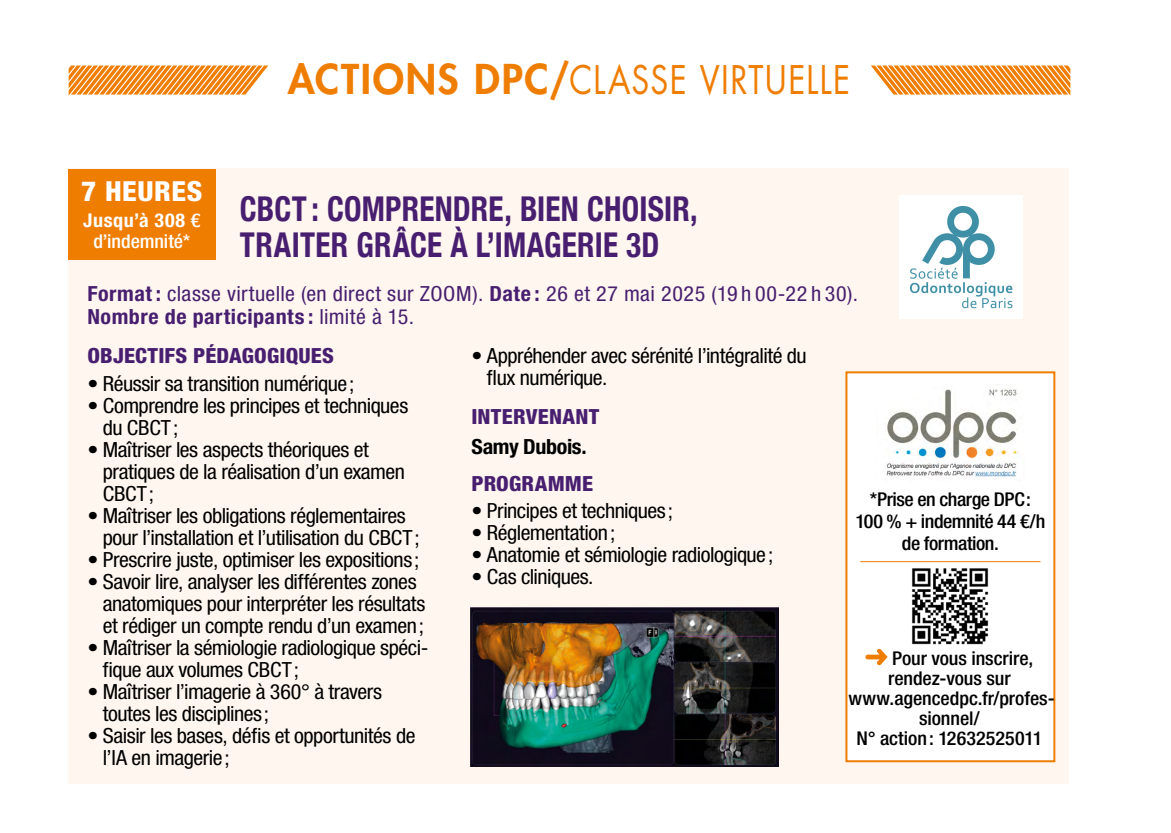
<style>
.page{position:relative;width:1171px;height:833px;background:#fff}
.page>*{position:absolute;margin:0;border:0;box-sizing:border-box;transform-origin:0 0}
.t1{font:38.4px "Futura Std";letter-spacing:.04em;color:#ef7d00;scale:.83 1}
.t2{font:700 condensed 34.2px/36px "Helvetica Neue";letter-spacing:.005em;color:#481f70;scale:.92 1}
.t3{font:800 condensed 27.6px "Helvetica Neue LT Std";letter-spacing:.02em;color:#fff;scale:1.05 1}
.t4{font:condensed 20.8px/22px "Helvetica Neue LT Std";letter-spacing:-.02em;color:#000;scale:1.05 1}
.t5{font:condensed 20.8px/23px "Helvetica Neue LT Std";letter-spacing:.02em;color:#481f70;scale:1.05 1}
.t6{font:800 condensed 20.8px "Helvetica Neue LT Std";letter-spacing:.01em;color:#481f70;scale:1.05 1}
.t7{font:700 condensed 20.8px "Helvetica Neue LT Std";letter-spacing:-.015em;color:#000;scale:1.05 1}
.t8{font:500 condensed 19px "Helvetica Neue LT Std";letter-spacing:-.005em;color:#000;scale:1.05 1}
.t9{font:500 condensed 19px/22px "Helvetica Neue LT Std";letter-spacing:-.025em;color:#000;text-align:center;scale:1.05 1}
.t10{font:500 condensed 19px/21px "Helvetica Neue LT Std";letter-spacing:-.005em;color:#fff;text-align:center;scale:1.05 1}
.s1{font-weight:700}
.s2{font-weight:800;font-size:40px}
</style>
<div class="page">
<svg style="left:871px;top:65px;width:200px;height:31px"></svg>
<svg style="left:68px;top:65px;width:200px;height:31px"></svg>
<div style="left:68px;top:169px;width:999px;height:615px;background:#fff7ef"></div>
<div style="left:68px;top:169px;width:147px;height:90px;background:#ef7d00"></div>
<div style="left:846px;top:372px;width:208px;height:389px;background:#fff"></div>
<img style="left:886px;top:389px;width:132px;height:89px">
<hr style="left:860px;top:561px;width:180px;height:1px;background:#ef7d00">
<div style="left:845px;top:371px;width:210px;height:391px;border:2px solid #ef7d00"></div>
<svg style="left:865px;top:649px;width:22px;height:16px"></svg>
<img style="left:912px;top:568px;width:77px;height:77px">
<img style="left:471px;top:607px;width:307px;height:160px">
<img style="left:899px;top:195px;width:123px;height:123px">
<h3 class="t3" style="left:81px;top:174px;width:117px">7 HEURES</h3>
<p class="t10" style="left:83px;top:210px;width:113px"><span class="s1">Jusqu’à 308</span> € d’indemnité*</p>
<h1 class="t1" style="left:288px;top:56px;width:679px"><span class="s2">ACTIONS DPC/</span>CLASSE VIRTUELLE</h1>
<h2 class="t2" style="left:240px;top:189px;width:499px">CBCT : COMPRENDRE, BIEN CHOISIR,<br>TRAITER GRÂCE À L’IMAGERIE 3D</h2>
<p class="t5" style="left:87px;top:282px;width:735px"><span class="s1">Format :</span> classe virtuelle (en direct sur ZOOM). <span class="s1">Date :</span> 26 et 27 mai 2025 (19 h 00-22 h 30).<br><span class="s1">Nombre de participants :</span> limité à 15.</p>
<p class="t6" style="left:87px;top:343px;width:236px">OBJECTIFS PÉDAGOGIQUES</p>
<p class="t4" style="left:87px;top:372px;width:256px">• Réussir sa transition numérique;</p>
<p class="t4" style="left:103px;top:394px;width:292px;text-indent:-15px">• Comprendre les principes et techniques du CBCT;</p>
<p class="t4" style="left:103px;top:438px;width:289px;text-indent:-15px">• Maîtriser les aspects théoriques et pratiques de la réalisation d’un examen<br>CBCT;</p>
<p class="t4" style="left:103px;top:504px;width:303px;text-indent:-15px">• Maîtriser les obligations réglementaires pour l’installation et l’utilisation du CBCT;</p>
<p class="t4" style="left:87px;top:548px;width:318px">• Prescrire juste, optimiser les expositions;</p>
<p class="t4" style="left:103px;top:570px;width:309px;text-indent:-15px">• Savoir lire, analyser les différentes zones anatomiques pour interpréter les résultats et rédiger un compte rendu d’un examen;</p>
<p class="t4" style="left:103px;top:636px;width:312px;text-indent:-15px">• Maîtriser la sémiologie radiologique spéci&shy;fique aux volumes CBCT;</p>
<p class="t4" style="left:103px;top:680px;width:267px;text-indent:-15px">• Maîtriser l’imagerie à 360° à travers toutes les disciplines;</p>
<p class="t4" style="left:103px;top:724px;width:299px;text-indent:-15px">• Saisir les bases, défis et opportunités de l’IA en imagerie;</p>
<p class="t4" style="left:487px;top:344px;width:306px;text-indent:-15px">• Appréhender avec sérénité l’intégralité du flux numérique.</p>
<p class="t6" style="left:471px;top:404px;width:123px">INTERVENANT</p>
<p class="t7" style="left:471px;top:434px;width:111px">Samy Dubois.</p>
<p class="t6" style="left:471px;top:470px;width:117px">PROGRAMME</p>
<p class="t4" style="left:471px;top:500px;width:193px">• Principes et techniques;</p>
<p class="t4" style="left:471px;top:522px;width:138px">• Réglementation;</p>
<p class="t4" style="left:471px;top:544px;width:289px">• Anatomie et sémiologie radiologique;</p>
<p class="t4" style="left:471px;top:566px;width:118px">• Cas cliniques.</p>
<p class="t9" style="left:855px;top:488px;width:182px">*Prise en charge DPC:<br>100 % + indemnité 44 €/h de formation.</p>
<p class="t8" style="left:891px;top:647px;width:136px">Pour vous inscrire,</p>
<p class="t8" style="left:887px;top:667px;width:118px">rendez-vous sur</p>
<p class="t8" style="left:848px;top:687px;width:198px">www.agencedpc.fr/profes-</p>
<p class="t8" style="left:918px;top:707px;width:59px">sionnel/</p>
<p class="t8" style="left:856px;top:727px;width:179px">N° action: 12632525011</p>
</div>
